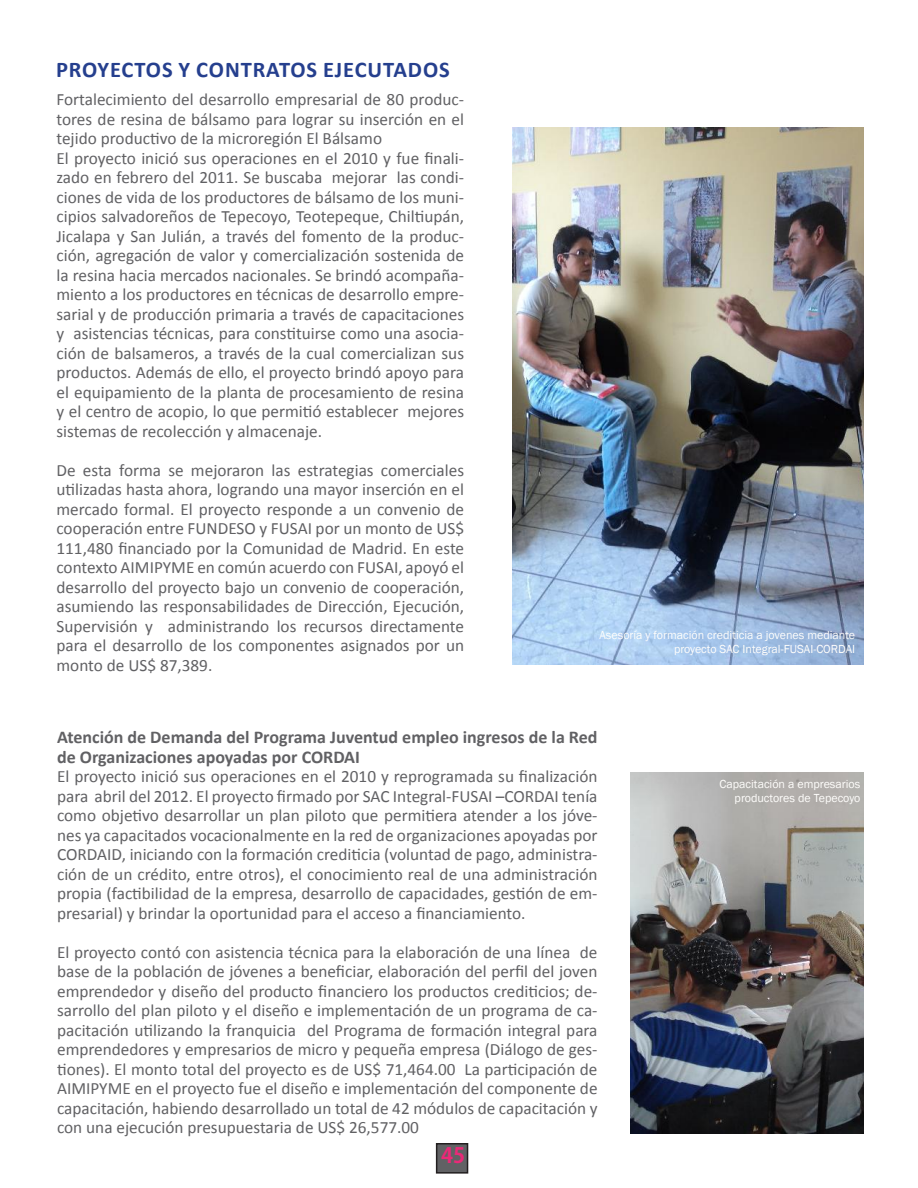
<style>
.page{position:relative;width:918px;height:1188px;background:#fff}
.page>*{position:absolute;margin:0;border:0;box-sizing:border-box;transform-origin:0 0}
.t1{font:700 22.5px "Calibri";letter-spacing:.04em;color:#253f8e}
.t2{font:700 21px "Adobe Gothic Std";color:#ea2978}
.t3{font:700 18px/19.5px "Calibri";color:#616164}
.t4{font:17.25px/19.5px "Calibri";color:#616164;text-align:justify}
.t5{font:12px "Franklin Gothic";color:#fffefc}
</style>
<div class="page">
<img style="left:513px;top:128px;width:351px;height:537px">
<img style="left:630px;top:772px;width:233px;height:362px">
<div style="left:437px;top:1144px;width:31px;height:29px;background:#616164"></div>
<div style="left:436px;top:1143px;width:32px;height:31px;border:2px solid #231f20"></div>
<p class="t1" style="left:56px;top:56px;width:395px">PROYECTOS Y CONTRATOS EJECUTADOS</p>
<p class="t4" style="left:56px;top:90px;width:409px">Fortalecimiento del desarrollo empresarial de 80 produc&shy;tores de resina de bálsamo para lograr su inserción en el tejido productivo de la microregión El Bálsamo</p>
<p class="t4" style="left:56px;top:148px;width:409px">El proyecto inició sus operaciones en el 2010 y fue finali&shy;zado en febrero del 2011. Se buscaba mejorar las condi&shy;ciones de vida de los productores de bálsamo de los muni&shy;cipios salvadoreños de Tepecoyo, Teotepeque, Chiltiupán, Jicalapa y San Julián, a través del fomento de la produc&shy;ción, agregación de valor y comercialización sostenida de la resina hacia mercados nacionales. Se brindó acompaña&shy;miento a los productores en técnicas de desarrollo empre&shy;sarial y de producción primaria a través de capacitaciones y asistencias técnicas, para constituirse como una asocia&shy;ción de balsameros, a través de la cual comercializan sus productos. Además de ello, el proyecto brindó apoyo para el equipamiento de la planta de procesamiento de resina y el centro de acopio, lo que permitió establecer mejores sistemas de recolección y almacenaje.</p>
<p class="t4" style="left:56px;top:460px;width:409px">De esta forma se mejoraron las estrategias comerciales utilizadas hasta ahora, logrando una mayor inserción en el mercado formal. El proyecto responde a un convenio de cooperación entre FUNDESO y FUSAI por un monto de US$ 111,480 financiado por la Comunidad de Madrid. En este contexto AIMIPYME en común acuerdo con FUSAI, apoyó el desarrollo del proyecto bajo un convenio de cooperación, asumiendo las responsabilidades de Dirección, Ejecución, Supervisión y administrando los recursos directamente para el desarrollo de los componentes asignados por un monto de US$ 87,389.</p>
<p class="t5" style="left:600px;top:628px;width:257px">Asesoría y formación crediticia a jovenes mediante</p>
<p class="t5" style="left:674px;top:641px;width:183px">proyecto SAC Integral-FUSAI-CORDAI</p>
<p class="t3" style="left:57px;top:727px;width:542px">Atención de Demanda del Programa Juventud empleo ingresos de la Red de Organizaciones apoyadas por CORDAI</p>
<p class="t4" style="left:57px;top:767px;width:542px">El proyecto inició sus operaciones en el 2010 y reprogramada su finalización para abril del 2012. El proyecto firmado por SAC Integral-FUSAI –CORDAI tenía como objetivo desarrollar un plan piloto que permitiera atender a los jóve&shy;nes ya capacitados vocacionalmente en la red de organizaciones apoyadas por CORDAID, iniciando con la formación crediticia (voluntad de pago, administra&shy;ción de un crédito, entre otros), el conocimiento real de una administración propia (factibilidad de la empresa, desarrollo de capacidades, gestión de em&shy;presarial) y brindar la oportunidad para el acceso a financiamiento.</p>
<p class="t4" style="left:57px;top:942px;width:542px">El proyecto contó con asistencia técnica para la elaboración de una línea de base de la población de jóvenes a beneficiar, elaboración del perfil del joven emprendedor y diseño del producto financiero los productos crediticios; de&shy;sarrollo del plan piloto y el diseño e implementación de un programa de ca&shy;pacitación utilizando la franquicia del Programa de formación integral para emprendedores y empresarios de micro y pequeña empresa (Diálogo de ges&shy;tiones). El monto total del proyecto es de US$ 71,464.00 La participación de AIMIPYME en el proyecto fue el diseño e implementación del componente de capacitación, habiendo desarrollado un total de 42 módulos de capacitación y con una ejecución presupuestaria de US$ 26,577.00</p>
<p class="t2" style="left:441px;top:1143px;width:26px">45</p>
<p class="t5" style="left:720px;top:777px;width:142px">Capacitación a empresarios</p>
<p class="t5" style="left:735px;top:790px;width:127px">productores de Tepecoyo</p>
</div>
